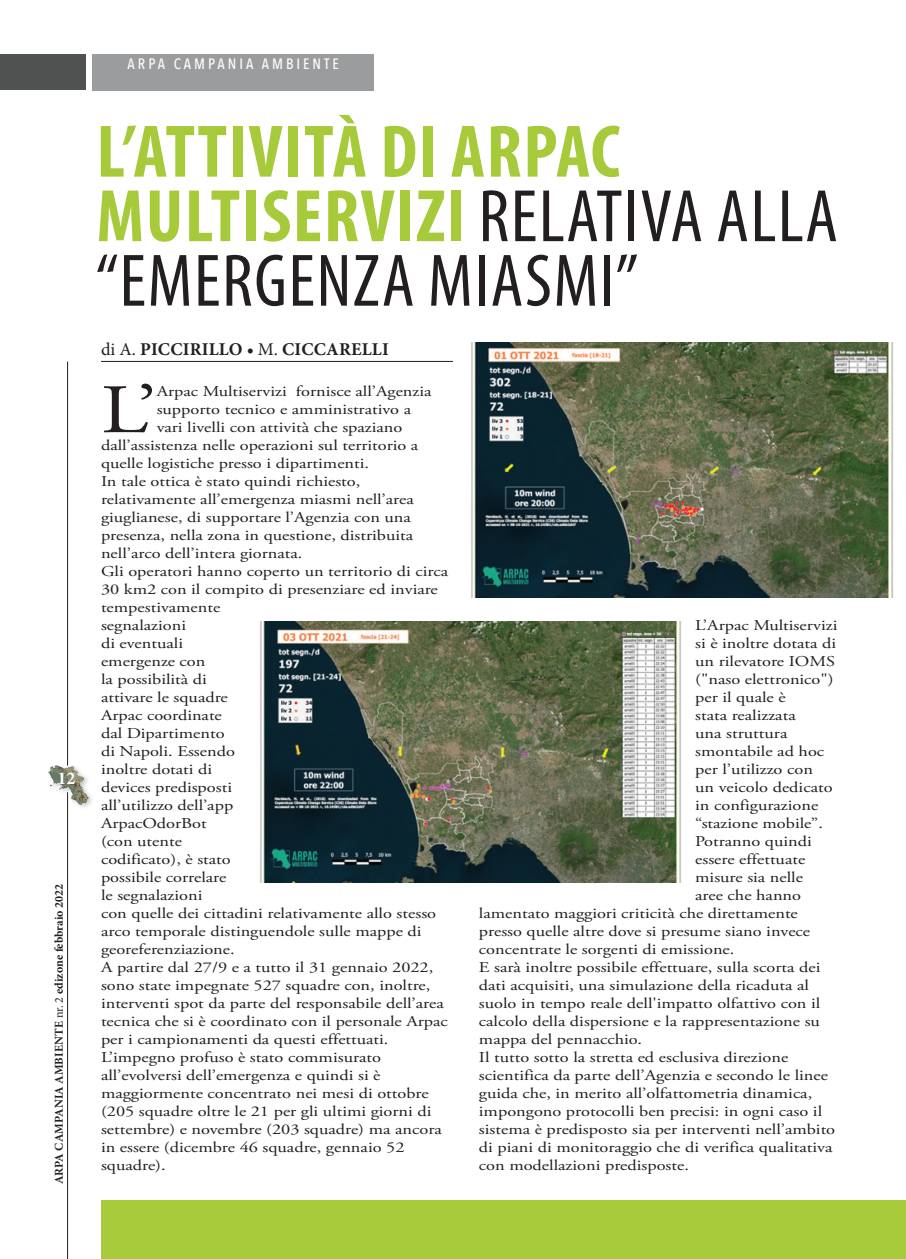
<style>
.page{position:relative;width:906px;height:1259px;background:#fff}
.page>*{position:absolute;margin:0;border:0;box-sizing:border-box;transform-origin:0 0}
.t1{font:700 condensed 75px/64.5px "Myriad Pro";letter-spacing:.02em;color:#a6ca39}
.t2{font:69.3px "Adobe Garamond Pro";color:#231f20;scale:1.22 1}
.t3{font:700 18px "Minion Pro";letter-spacing:.01em;color:#231f20}
.t4{font:700 18px "Minion Pro";color:#fff}
.t5{font:15px "Adobe Garamond Pro";color:#231f20;scale:1.22 1}
.t6{font:500 15px "Avenir Next Condensed";letter-spacing:.2em;color:#fff}
.t7{font:700 12px "Minion Pro";letter-spacing:.01em;color:#231f20}
.s1{font-weight:400}
.s2{font-weight:400;color:#231f20}
</style>
<div class="page">
<div style="left:506px;top:1200px;width:400px;height:59px;background:#a6ca39"></div>
<div style="left:101px;top:1200px;width:405px;height:59px;background:#a6ca39"></div>
<hr style="left:101px;top:361px;width:352px;height:1px;background:#231f20">
<div style="left:0;top:54px;width:85px;height:36px;background:#505252"></div>
<div style="left:92px;top:54px;width:282px;height:36px;background:#9a9c9e"></div>
<img style="left:471px;top:342px;width:422px;height:255px">
<img style="left:260px;top:621px;width:421px;height:261px">
<div style="left:47px;top:763px;width:48px;height:47px;background:#231f20;opacity:.27"></div>
<img style="left:47px;top:763px;width:48px;height:43px">
<hr style="left:67px;top:361px;width:1px;height:404px;background:#231f20">
<hr style="left:67px;top:792px;width:1px;height:467px;background:#231f20">
<p class="t4" style="left:58px;top:765px;width:19px">12</p>
<p class="t7" style="left:51px;top:1184px;width:302px;rotate:-90deg">ARPA CAMPANIA AMBIENTE <span class="s1">nr. 2</span> edizone febbraio 2022</p>
<p class="t6" style="left:128px;top:55px;width:213px">ARPA CAMPANIA AMBIENTE</p>
<h1 class="t1" style="left:96px;top:118px;width:743px">L’ATTIVITÀ DI ARPAC<br>MULTISERVIZI <span class="s2">RELATIVA ALLA “EMERGENZA MIASMI”</span></h1>
<p class="t3" style="left:101px;top:337px;width:289px"><span class="s1">di A.</span> PICCIRILLO • <span class="s1">M.</span> CICCARELLI</p>
<h2 class="t2" style="left:101px;top:368px;width:47px">L’</h2>
<p class="t5" style="left:157px;top:382px;width:227px">Arpac Multiservizi fornisce all’Agenzia</p>
<p class="t5" style="left:157px;top:400px;width:210px">supporto tecnico e amministrativo a</p>
<p class="t5" style="left:157px;top:418px;width:203px">vari livelli con attività che spaziano</p>
<p class="t5" style="left:101px;top:436px;width:262px">dall’assistenza nelle operazioni sul territorio a</p>
<p class="t5" style="left:101px;top:454px;width:221px">quelle logistiche presso i dipartimenti.</p>
<p class="t5" style="left:101px;top:472px;width:214px">In tale ottica è stato quindi richiesto,</p>
<p class="t5" style="left:101px;top:490px;width:258px">relativamente all’emergenza miasmi nell’area</p>
<p class="t5" style="left:101px;top:508px;width:255px">giuglianese, di supportare l’Agenzia con una</p>
<p class="t5" style="left:101px;top:526px;width:257px">presenza, nella zona in questione, distribuita</p>
<p class="t5" style="left:101px;top:544px;width:167px">nell’arco dell’intera giornata.</p>
<p class="t5" style="left:101px;top:562px;width:286px">Gli operatori hanno coperto un territorio di circa</p>
<p class="t5" style="left:101px;top:580px;width:278px">30 km2 con il compito di presenziare ed inviare</p>
<p class="t5" style="left:101px;top:598px;width:99px">tempestivamente</p>
<p class="t5" style="left:101px;top:616px;width:71px">segnalazioni</p>
<p class="t5" style="left:101px;top:634px;width:69px">di eventuali</p>
<p class="t5" style="left:101px;top:652px;width:87px">emergenze con</p>
<p class="t5" style="left:101px;top:670px;width:88px">la possibilità di</p>
<p class="t5" style="left:101px;top:688px;width:105px">attivare le squadre</p>
<p class="t5" style="left:101px;top:706px;width:101px">Arpac coordinate</p>
<p class="t5" style="left:101px;top:724px;width:103px">dal Dipartimento</p>
<p class="t5" style="left:101px;top:742px;width:111px">di Napoli. Essendo</p>
<p class="t5" style="left:101px;top:760px;width:93px">inoltre dotati di</p>
<p class="t5" style="left:101px;top:778px;width:109px">devices predisposti</p>
<p class="t5" style="left:101px;top:796px;width:110px">all’utilizzo dell’app</p>
<p class="t5" style="left:101px;top:814px;width:88px">ArpacOdorBot</p>
<p class="t5" style="left:101px;top:832px;width:68px">(con utente</p>
<p class="t5" style="left:101px;top:850px;width:108px">codificato), è stato</p>
<p class="t5" style="left:101px;top:868px;width:104px">possibile correlare</p>
<p class="t5" style="left:101px;top:886px;width:85px">le segnalazioni</p>
<p class="t5" style="left:101px;top:904px;width:276px">con quelle dei cittadini relativamente allo stesso</p>
<p class="t5" style="left:101px;top:922px;width:264px">arco temporale distinguendole sulle mappe di</p>
<p class="t5" style="left:101px;top:940px;width:111px">georeferenziazione.</p>
<p class="t5" style="left:101px;top:958px;width:274px">A partire dal 27/9 e a tutto il 31 gennaio 2022,</p>
<p class="t5" style="left:101px;top:976px;width:271px">sono state impegnate 527 squadre con, inoltre,</p>
<p class="t5" style="left:101px;top:994px;width:282px">interventi spot da parte del responsabile dell’area</p>
<p class="t5" style="left:101px;top:1012px;width:286px">tecnica che si è coordinato con il personale Arpac</p>
<p class="t5" style="left:101px;top:1030px;width:237px">per i campionamenti da questi effettuati.</p>
<p class="t5" style="left:101px;top:1048px;width:231px">L’impegno profuso è stato commisurato</p>
<p class="t5" style="left:101px;top:1066px;width:231px">all’evolversi dell’emergenza e quindi si è</p>
<p class="t5" style="left:101px;top:1084px;width:270px">maggiormente concentrato nei mesi di ottobre</p>
<p class="t5" style="left:101px;top:1102px;width:272px">(205 squadre oltre le 21 per gli ultimi giorni di</p>
<p class="t5" style="left:101px;top:1120px;width:281px">settembre) e novembre (203 squadre) ma ancora</p>
<p class="t5" style="left:101px;top:1138px;width:250px">in essere (dicembre 46 squadre, gennaio 52</p>
<p class="t5" style="left:101px;top:1156px;width:54px">squadre).</p>
<p class="t5" style="left:695px;top:616px;width:118px">L’Arpac Multiservizi</p>
<p class="t5" style="left:695px;top:634px;width:117px">si è inoltre dotata di</p>
<p class="t5" style="left:695px;top:652px;width:116px">un rilevatore IOMS</p>
<p class="t5" style="left:695px;top:670px;width:115px">("naso elettronico")</p>
<p class="t5" style="left:695px;top:688px;width:76px">per il quale è</p>
<p class="t5" style="left:695px;top:706px;width:84px">stata realizzata</p>
<p class="t5" style="left:695px;top:724px;width:77px">una struttura</p>
<p class="t5" style="left:695px;top:742px;width:107px">smontabile ad hoc</p>
<p class="t5" style="left:695px;top:760px;width:98px">per l’utilizzo con</p>
<p class="t5" style="left:695px;top:778px;width:114px">un veicolo dedicato</p>
<p class="t5" style="left:695px;top:796px;width:102px">in configurazione</p>
<p class="t5" style="left:695px;top:814px;width:106px">“stazione mobile”.</p>
<p class="t5" style="left:695px;top:832px;width:97px">Potranno quindi</p>
<p class="t5" style="left:695px;top:850px;width:92px">essere effettuate</p>
<p class="t5" style="left:695px;top:868px;width:90px">misure sia nelle</p>
<p class="t5" style="left:695px;top:886px;width:88px">aree che hanno</p>
<p class="t5" style="left:479px;top:904px;width:263px">lamentato maggiori criticità che direttamente</p>
<p class="t5" style="left:479px;top:922px;width:273px">presso quelle altre dove si presume siano invece</p>
<p class="t5" style="left:479px;top:940px;width:211px">concentrate le sorgenti di emissione.</p>
<p class="t5" style="left:479px;top:958px;width:281px">E sarà inoltre possibile effettuare, sulla scorta dei</p>
<p class="t5" style="left:479px;top:976px;width:272px">dati acquisiti, una simulazione della ricaduta al</p>
<p class="t5" style="left:479px;top:994px;width:281px">suolo in tempo reale dell'impatto olfattivo con il</p>
<p class="t5" style="left:479px;top:1012px;width:281px">calcolo della dispersione e la rappresentazione su</p>
<p class="t5" style="left:479px;top:1030px;width:135px">mappa del pennacchio.</p>
<p class="t5" style="left:479px;top:1048px;width:255px">Il tutto sotto la stretta ed esclusiva direzione</p>
<p class="t5" style="left:479px;top:1066px;width:288px">scientifica da parte dell’Agenzia e secondo le linee</p>
<p class="t5" style="left:479px;top:1084px;width:275px">guida che, in merito all’olfattometria dinamica,</p>
<p class="t5" style="left:479px;top:1102px;width:283px">impongono protocolli ben precisi: in ogni caso il</p>
<p class="t5" style="left:479px;top:1120px;width:293px">sistema è predisposto sia per interventi nell’ambito</p>
<p class="t5" style="left:479px;top:1138px;width:291px">di piani di monitoraggio che di verifica qualitativa</p>
<p class="t5" style="left:479px;top:1156px;width:174px">con modellazioni predisposte.</p>
</div>
